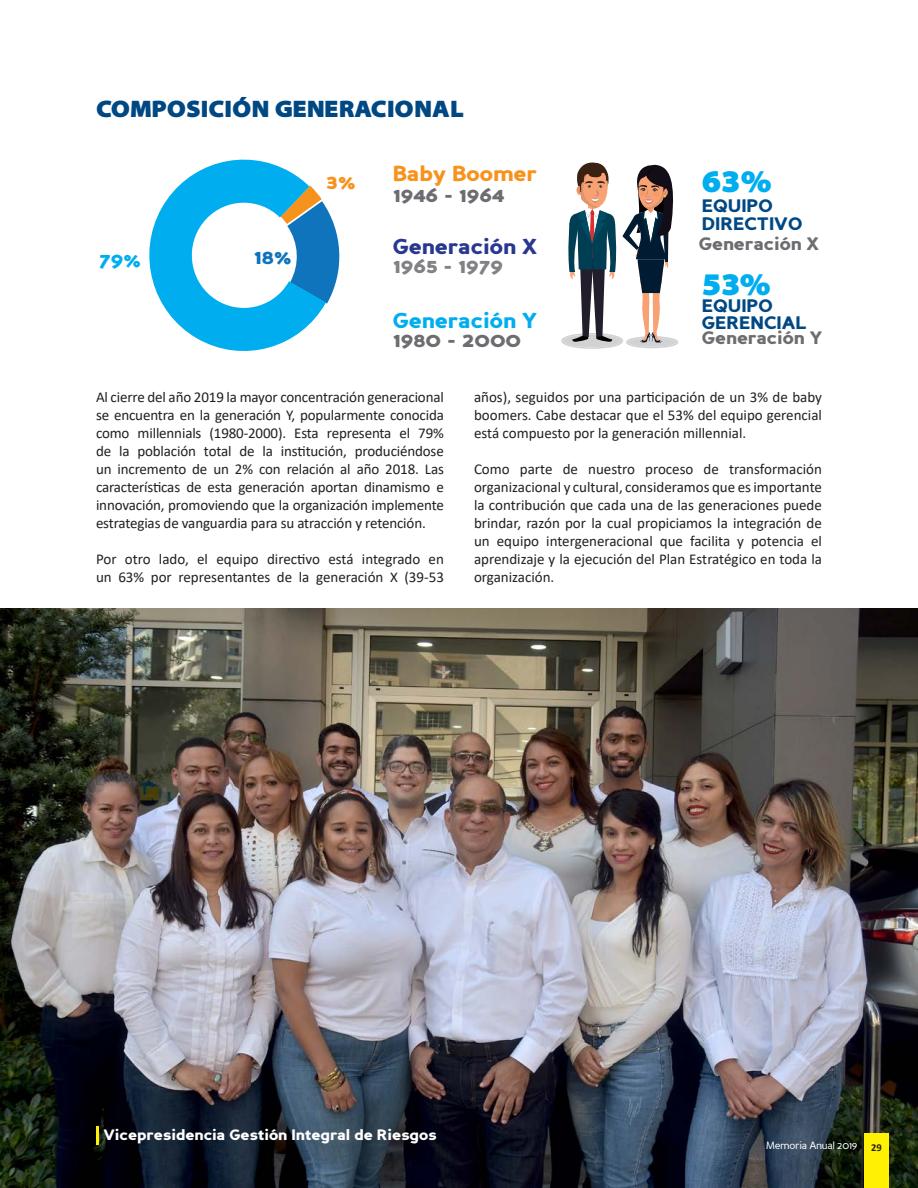
<style>
.page{position:relative;width:918px;height:1188px;background:#fff}
.page>*{position:absolute;margin:0;border:0;box-sizing:border-box;transform-origin:0 0}
.t1{font:900 31.5px "Santana";color:#00aeef}
.t2{font:900 24px "Santana";color:#004883}
.t3{font:900 21.6px "Perspective Sans";color:#6c6d70}
.t4{font:900 21.6px "Perspective Sans";color:#00aeef}
.t5{font:900 21.6px "Perspective Sans";color:#f7931d}
.t6{font:900 21.6px "Perspective Sans";color:#283890}
.t7{font:900 21.6px "Perspective Sans";color:#808285}
.t8{font:900 21.6px "Perspective Sans";color:#1074bc}
.t9{font:900 18px/18px "Perspective Sans";color:#004883}
.t10{font:900 18px "Perspective Sans";color:#6c6d70}
.t11{font:15px/18px "Calibri";color:#231f20;text-align:justify}
.t12{font:900 15px "Perspective Sans";color:#fff}
.t13{font:10.5px "Perspective Sans";letter-spacing:-.025em;color:#fff}
.t14{font:700 10.5px "Calibri";color:#231f20}
</style>
<div class="page">
<img style="left:0;top:608px;width:918px;height:580px">
<div style="left:864px;top:1134px;width:25px;height:54px;background:#fff101"></div>
<svg style="left:149px;top:159px;width:191px;height:192px"></svg>
<svg style="left:561px;top:162px;width:117px;height:187px"></svg>
<svg style="left:96px;top:1126px;width:2px;height:19px"></svg>
<p class="t2" style="left:96px;top:96px;width:369px">COMPOSICIÓN GENERACIONAL</p>
<h3 class="t4" style="left:99px;top:246px;width:43px">79%</h3>
<h3 class="t8" style="left:254px;top:243px;width:39px">18%</h3>
<h3 class="t5" style="left:326px;top:169px;width:31px">3%</h3>
<h3 class="t5" style="left:393px;top:160px;width:146px">Baby Boomer</h3>
<h3 class="t3" style="left:393px;top:181px;width:113px">1946 - 1964</h3>
<h3 class="t6" style="left:393px;top:234px;width:146px">Generación X</h3>
<h3 class="t7" style="left:393px;top:253px;width:112px">1965 - 1979</h3>
<h3 class="t4" style="left:393px;top:308px;width:146px">Generación Y</h3>
<h3 class="t3" style="left:393px;top:326px;width:130px">1980 - 2000</h3>
<h1 class="t1" style="left:702px;top:165px;width:72px">63%</h1>
<p class="t9" style="left:702px;top:197px;width:102px">EQUIPO<br>DIRECTIVO</p>
<p class="t10" style="left:699px;top:232px;width:122px">Generación X</p>
<h1 class="t1" style="left:702px;top:268px;width:71px">53%</h1>
<p class="t9" style="left:702px;top:298px;width:106px;line-height:16.5px">EQUIPO<br>GERENCIAL</p>
<p class="t10" style="left:702px;top:327px;width:122px">Generación Y</p>
<p class="t11" style="left:96px;top:387px;width:349px">Al cierre del año 2019 la mayor concentración generacional se encuentra en la generación Y, popularmente conocida como millennials (1980-2000). Esta representa el 79% de la población total de la institución, produciéndose un incremento de un 2% con relación al año 2018. Las características de esta generación aportan dinamismo e innovación, promoviendo que la organización implemente estrategias de vanguardia para su atracción y retención.</p>
<p class="t11" style="left:96px;top:549px;width:350px">Por otro lado, el equipo directivo está integrado en un 63% por representantes de la generación X (39-53</p>
<p class="t11" style="left:474px;top:387px;width:350px">años), seguidos por una participación de un 3% de baby boomers. Cabe destacar que el 53% del equipo gerencial está compuesto por la generación millennial.</p>
<p class="t11" style="left:474px;top:459px;width:350px">Como parte de nuestro proceso de transformación organizacional y cultural, consideramos que es importante la contribución que cada una de las generaciones puede brindar, razón por la cual propiciamos la integración de un equipo intergeneracional que facilita y potencia el aprendizaje y la ejecución del Plan Estratégico en toda la organización.</p>
<p class="t12" style="left:103px;top:1126px;width:335px">Vicepresidencia Gestión Integral de Riesgos</p>
<p class="t13" style="left:766px;top:1140px;width:93px">Memoria Anual 2019</p>
<p class="t14" style="left:871px;top:1140px;width:12px">29</p>
</div>
